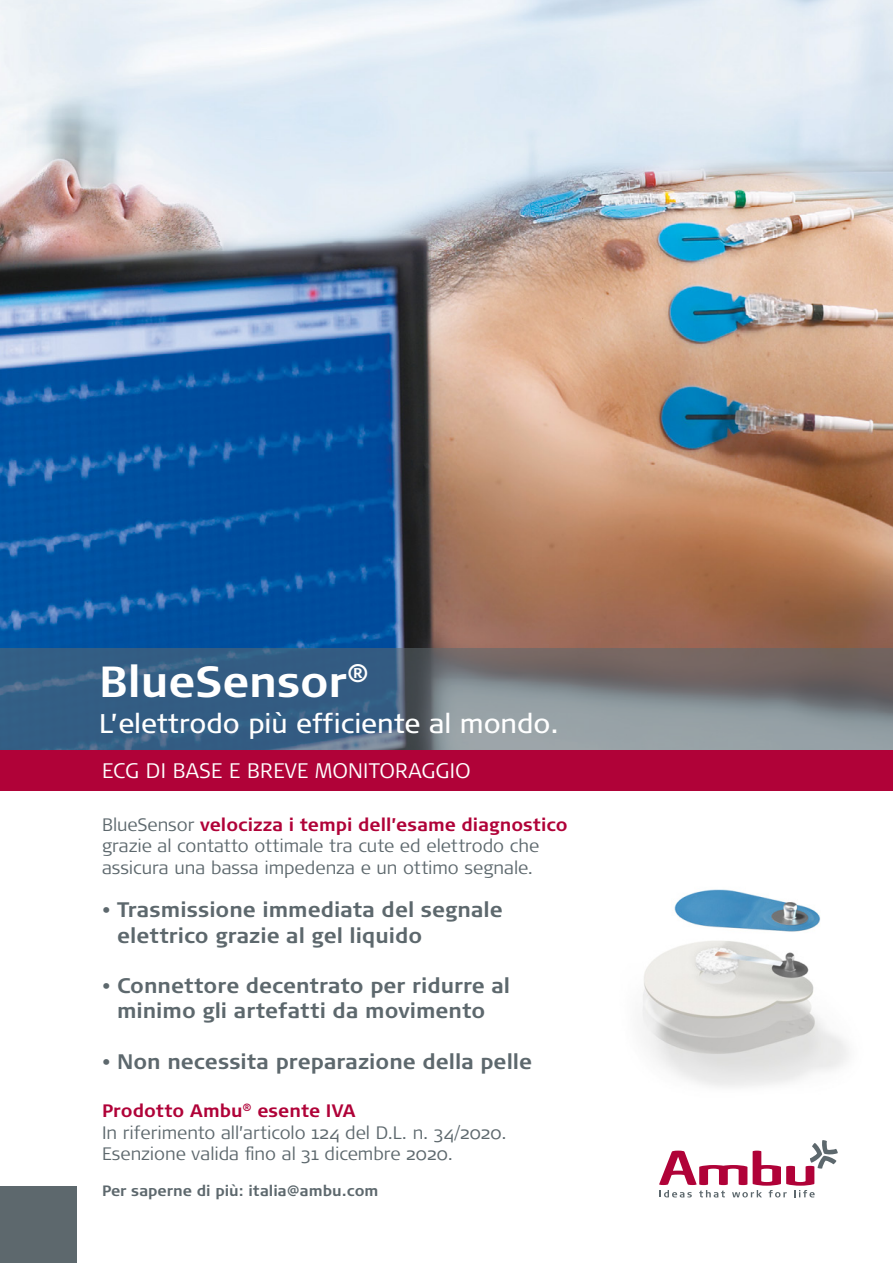
<style>
.page{position:relative;width:893px;height:1263px;background:#fff}
.page>*{position:absolute;margin:0;border:0;box-sizing:border-box;transform-origin:0 0}
.t1{font:700 43.5px "Signa OT";color:#fff}
.t2{font:27px "Signa OT";color:#fff}
.t3{font:700 21px/25.2px "Signa OT";color:#5d686d}
.t4{font:300 21px "Signa OT";letter-spacing:.01em;color:#fff}
.t5{font:300 18px/21.6px "Signa OT";color:#5d686d}
.t6{font:700 15px "Signa OT";color:#5d686d}
.s1{font-weight:700;color:#b00238}
</style>
<div class="page">
<img style="left:642px;top:889px;width:207px;height:198px">
<div style="left:0;top:1186px;width:77px;height:77px;background:#5d686d"></div>
<svg style="left:659px;top:1140px;width:179px;height:57px"></svg>
<img style="left:0;top:0;width:893px;height:648px">
<svg style="left:0;top:648px;width:893px;height:102px;background:#5e7184"></svg>
<div style="left:0;top:750px;width:893px;height:41px;background:#b00238"></div>
<h1 class="t1" style="left:99px;top:656px;width:271px">BlueSensor<sup>®</sup></h1>
<h2 class="t2" style="left:99px;top:708px;width:461px">L’elettrodo più efficiente al mondo.</h2>
<p class="t4" style="left:102px;top:758px;width:370px">ECG DI BASE E BREVE MONITORAGGIO</p>
<p class="t5" style="left:102px;top:814px;width:467px">BlueSensor <span class="s1">velocizza i tempi dell’esame diagnostico </span>grazie al contatto ottimale tra cute ed elettrodo che assicura una bassa impedenza e un ottimo segnale.</p>
<p class="t3" style="left:117px;top:897px;width:387px;text-indent:-15px">• Trasmissione immediata del segnale elettrico grazie al gel liquido</p>
<p class="t3" style="left:102px;top:973px;width:410px;text-align:center">• Connettore decentrato per ridurre al minimo gli artefatti da movimento</p>
<p class="t3" style="left:102px;top:1048px;width:431px">• Non necessita preparazione della pelle</p>
<p class="t5" style="left:102px;top:1100px;width:406px"><span class="s1">Prodotto Ambu</span><sup>®</sup> <span class="s1">esente IVA<br></span>In riferimento all’articolo 124 del D.L. n. 34/2020.<br>Esenzione valida fino al 31 dicembre 2020.</p>
<p class="t6" style="left:102px;top:1182px;width:278px">Per saperne di più: italia@ambu.com</p>
</div>
